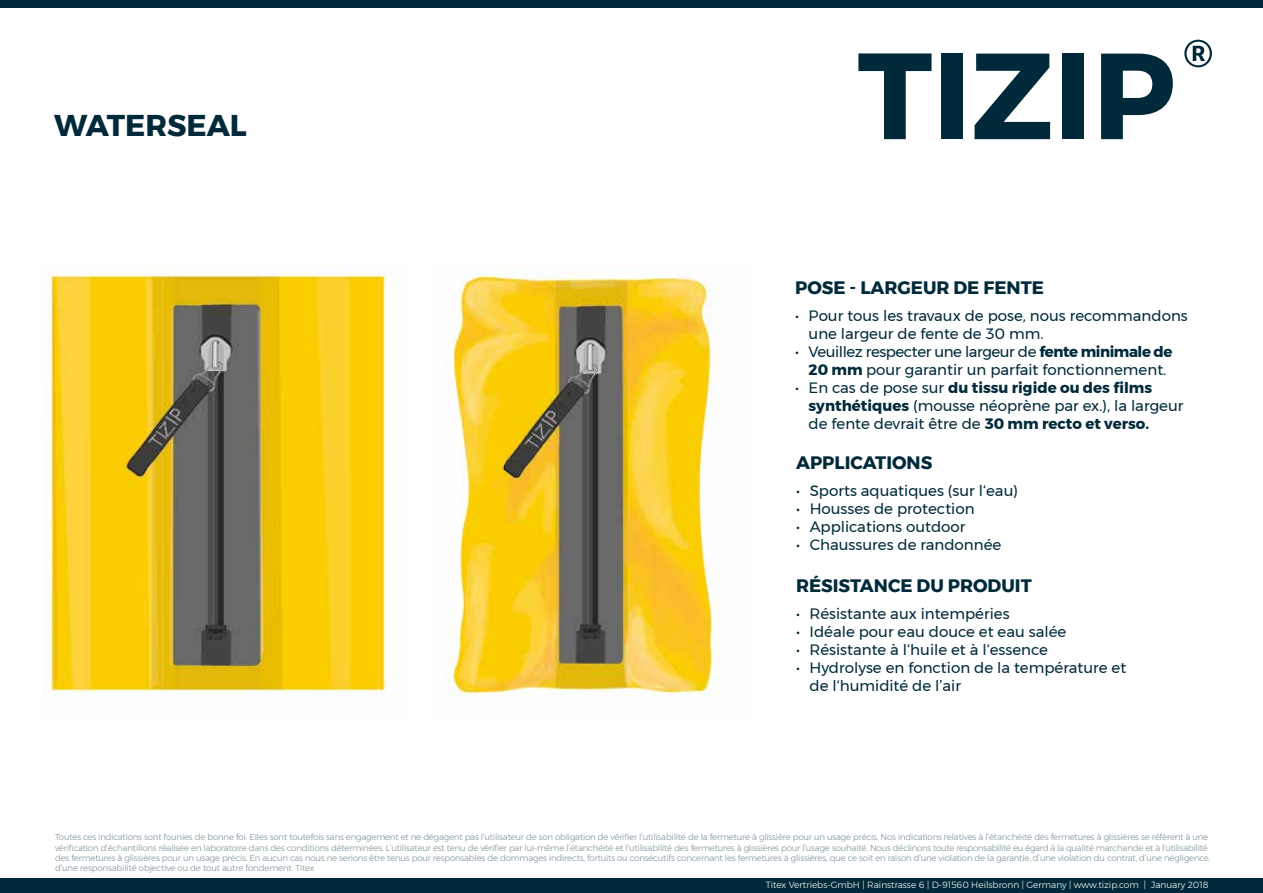
<style>
.page{position:relative;width:1263px;height:893px;background:#fff}
.page>*{position:absolute;margin:0;border:0;box-sizing:border-box;transform-origin:0 0}
.t1{font:700 30px "Montserrat";color:#002a3a}
.t2{font:700 18px "Montserrat";color:#002a3a}
.t3{font:15px/18px "Montserrat";color:#002a3a}
.t4{font:300 9px "Montserrat";color:#fff}
.t5{font:300 8.55px/10.2px "Montserrat";letter-spacing:-.02em;color:#7d929b}
.s1{font-weight:700}
</style>
<div class="page">
<img style="left:444px;top:267px;width:276px;height:429px">
<svg style="left:858px;top:53px;width:73px;height:86px"></svg>
<div style="left:941px;top:54px;width:21px;height:85px;background:#002a3a"></div>
<svg style="left:974px;top:54px;width:76px;height:85px"></svg>
<div style="left:1062px;top:54px;width:22px;height:85px;background:#002a3a"></div>
<svg style="left:1101px;top:54px;width:72px;height:85px"></svg>
<svg style="left:1184px;top:40px;width:28px;height:27px"></svg>
<div style="left:0;top:0;width:1263px;height:7px;background:#002a3a"></div>
<img style="left:43px;top:266px;width:344px;height:430px">
<div style="left:0;top:878px;width:1263px;height:15px;background:#002a3a"></div>
<h1 class="t1" style="left:54px;top:101px;width:194px">WATERSEAL</h1>
<h2 class="t2" style="left:795px;top:273px;width:250px">POSE - LARGEUR DE FENTE</h2>
<h3 class="t3" style="left:809px;top:307px;width:381px;text-indent:-14px">• Pour tous les travaux de pose, nous recommandons une largeur de fente de 30 mm.</h3>
<h3 class="t3" style="left:795px;top:343px;width:379px;text-align:center">• Veuillez respecter une largeur de <span class="s1">fente minimale de<br>20 mm</span> pour garantir un parfait fonctionnement.</h3>
<h3 class="t3" style="left:809px;top:379px;width:376px;text-indent:-14px">• En cas de pose sur <span class="s1">du tissu rigide ou des films synthétiques</span> (mousse néoprène par ex.), la largeur de fente devrait être de <span class="s1">30 mm recto et verso.</span></h3>
<h2 class="t2" style="left:796px;top:448px;width:138px">APPLICATIONS</h2>
<h3 class="t3" style="left:796px;top:481px;width:223px">• Sports aquatiques (sur l‘eau)</h3>
<h3 class="t3" style="left:796px;top:499px;width:180px">• Housses de protection</h3>
<h3 class="t3" style="left:796px;top:517px;width:171px">• Applications outdoor</h3>
<h3 class="t3" style="left:796px;top:535px;width:207px">• Chaussures de randonnée</h3>
<h2 class="t2" style="left:796px;top:571px;width:237px">RÉSISTANCE DU PRODUIT</h2>
<h3 class="t3" style="left:796px;top:604px;width:215px">• Résistante aux intempéries</h3>
<h3 class="t3" style="left:796px;top:622px;width:272px">• Idéale pour eau douce et eau salée</h3>
<h3 class="t3" style="left:796px;top:640px;width:253px">• Résistante à l‘huile et à l‘essence</h3>
<h3 class="t3" style="left:809px;top:658px;width:318px;text-indent:-14px">• Hydrolyse en fonction de la température et de l‘humidité de l’air</h3>
<p class="t5" style="left:55px;top:832px;width:1157px">Toutes ces indications sont founies de bonne foi. Elles sont toutefois sans engagement et ne dégagent pas l‘utilisateur de son obligation de vérifier l‘utilisabilité de la fermeture à glissière pour un usage précis. Nos indications relatives à l‘étanchéité des fermetures à glissières se réfèrent à une vérification d‘échantillons réalisée en laboratoire dans des conditions déterminées. L‘utilisateur est tenu de vérifier par lui-même l‘étanchéité et l‘utilisabilité des fermetures à glissières pour l‘usage souhaité. Nous déclinons toute responsabilité eu égard à la qualité marchande et à l‘utilisabilité des fermetures à glissières pour un usage précis. En aucun cas nous ne serions être tenus pour responsables de dommages indirects, fortuits ou consécutifs concernant les fermetures à glissières, que ce soit en raison d‘une violation de la garantie, d‘une violation du contrat, d‘une négligence, d‘une responsabilité objective ou de tout autre fondement. Titex</p>
<p class="t4" style="left:766px;top:878px;width:444px">Titex Vertriebs-GmbH | Rainstrasse 6 | D-91560 Heilsbronn | Germany | www.tizip.com | January 2018</p>
</div>
